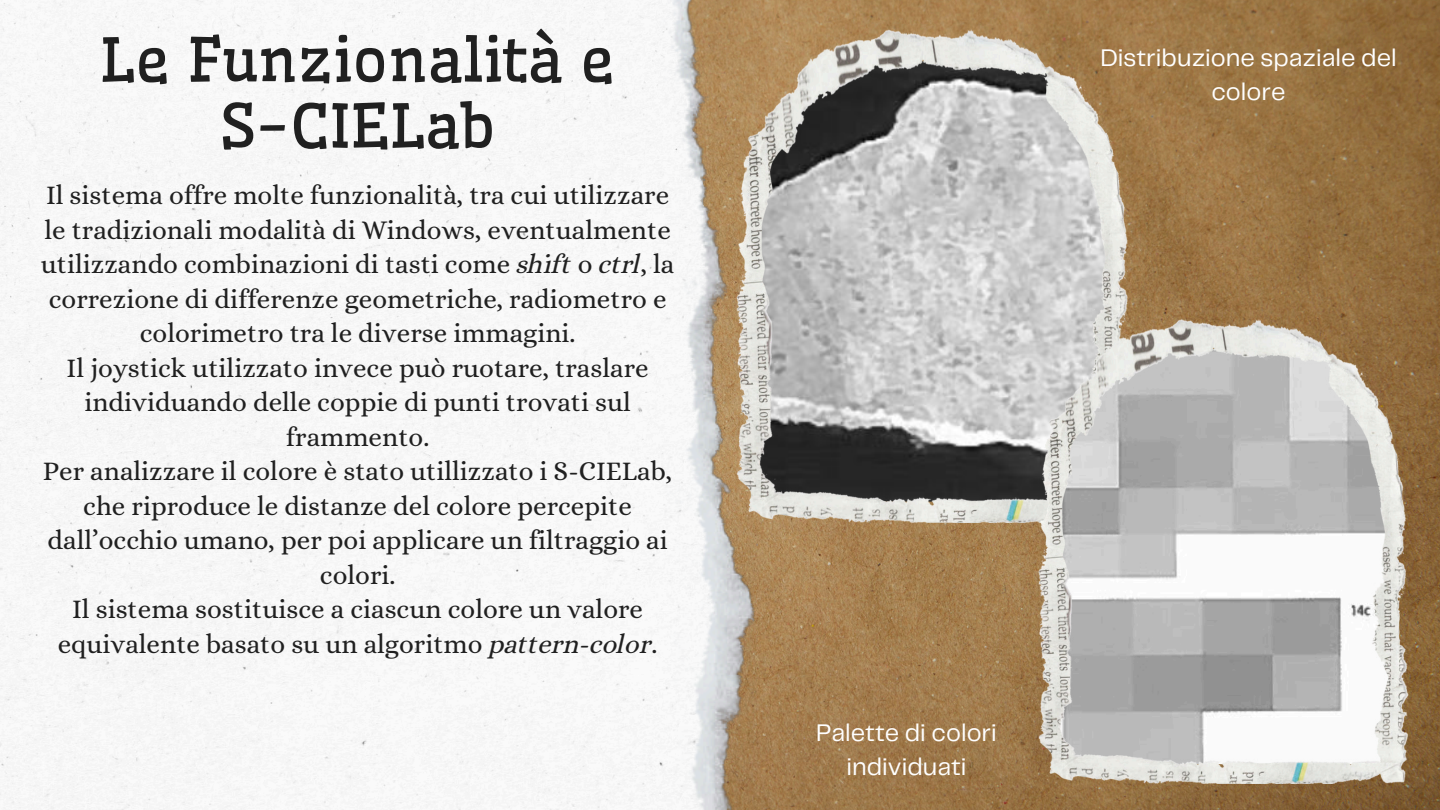
<style>
.page{position:relative;width:1440px;height:810px;background:#fff}
.page>*{position:absolute;margin:0;border:0;box-sizing:border-box;transform-origin:0 0}
.t1{font:60px/66px "Wellfleet";color:#202020;text-align:center}
.t2{font:27px/34.5px "Alice";color:#202020;text-align:center}
.t3{font:25px/33.7px "Telegraf";color:#fff;text-align:center}
.s1{font-family:"CA Generated"}
</style>
<div class="page">
<img style="left:754px;top:0;width:686px;height:810px">
<img style="left:0;top:0;width:754px;height:810px">
<img style="left:735px;top:25px;width:397px;height:497px">
<img style="left:1036px;top:315px;width:375px;height:468px">
<h1 class="t1" style="left:100px;top:27px;width:516px">Le Funzionalità e<br>S-CIELab</h1>
<p class="t2" style="left:41px;top:180px;width:635px">Il sistema offre molte funzionalità, tra cui utilizzare le tradizionali modalità di Windows, eventualmente utilizzando combinazioni di tasti come <span class="s1">shift</span> o <span class="s1">ctrl</span>, la correzione di differenze geometriche, radiometro e colorimetro tra le diverse immagini.<br>Il joystick utilizzato invece può ruotare, traslare individuando delle coppie di punti trovati sul frammento.<br>Per analizzare il colore è stato utillizzato i S-CIELab, che riproduce le distanze del colore percepite dall’occhio umano, per poi applicare un filtraggio ai colori.<br>Il sistema sostituisce a ciascun colore un valore equivalente basato su un algoritmo <span class="s1">pattern-color</span>.</p>
<p class="t3" style="left:1100px;top:40px;width:298px">Distribuzione spaziale del colore</p>
<p class="t3" style="left:816px;top:716px;width:182px">Palette di colori individuati</p>
</div>
